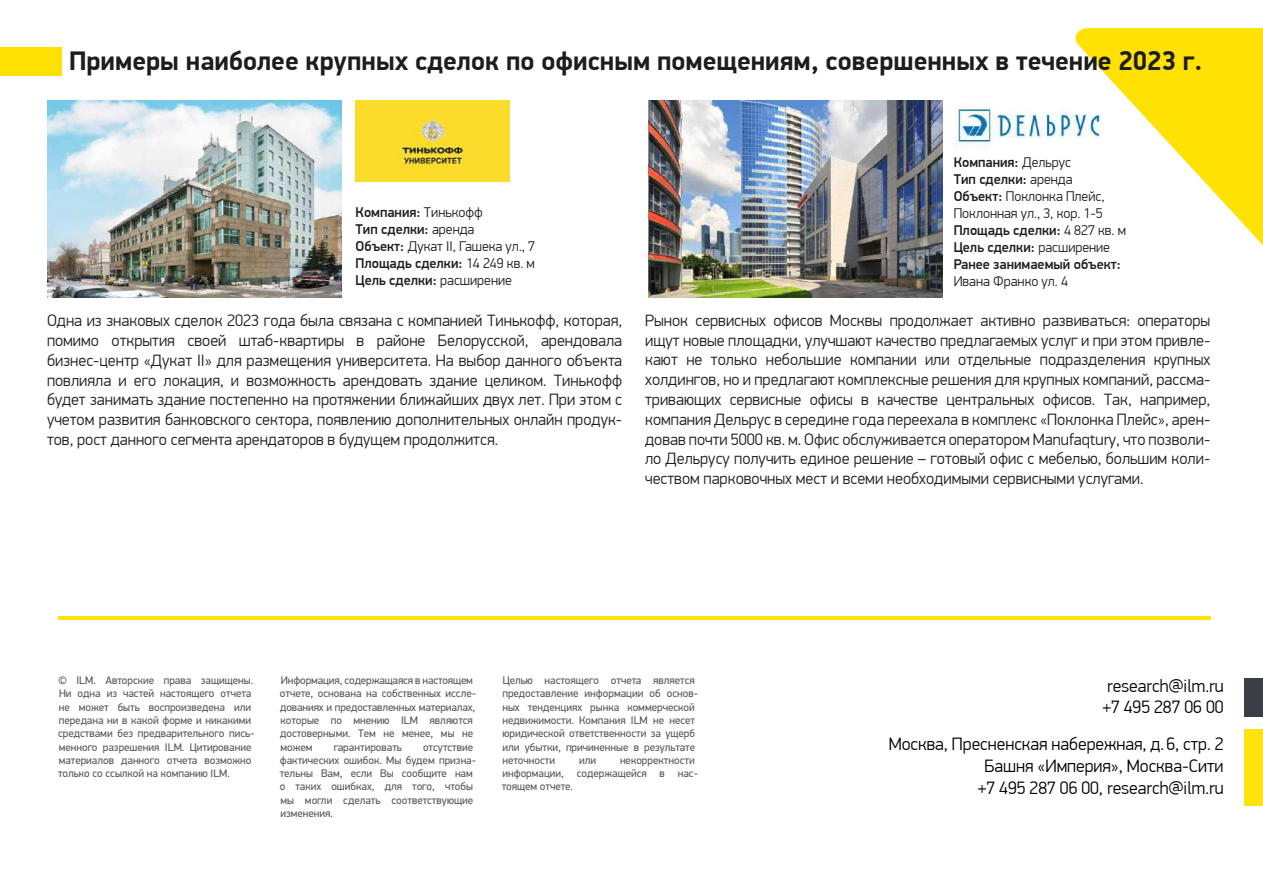
<style>
.page{position:relative;width:1263px;height:893px;background:#fff}
.page>*{position:absolute;margin:0;border:0;box-sizing:border-box;transform-origin:0 0}
.t1{font:700 27px "PF Din Display Pro";color:#1d1d1b}
.t2{font:300 18px/21.6px "PF Din Display Pro";color:#010101}
.t3{font:300 16.5px/19.8px "PF Din Display Pro";color:#1d1d1b;text-align:justify}
.t4{font:500 14.25px/17px "PF Din Display Pro";color:#1d1d1b}
.t5{font:300 14.25px/17px "PF Din Display Pro";color:#1d1d1b}
.t6{font:11.1px/13.4px "PF Din Display Pro";color:#585857}
.s1{font-weight:500}
.s2{font-weight:300}
</style>
<div class="page">
<svg style="left:1075px;top:28px;width:188px;height:218px;fill:#ffe203"></svg>
<div style="left:0;top:48px;width:62px;height:28px;background:#ffe203"></div>
<img style="left:355px;top:100px;width:155px;height:81px">
<img style="left:955px;top:103px;width:146px;height:45px">
<img style="left:47px;top:101px;width:294px;height:196px">
<img style="left:648px;top:101px;width:294px;height:196px">
<div style="left:1244px;top:729px;width:19px;height:77px;background:#ffe20e"></div>
<div style="left:1244px;top:678px;width:19px;height:39px;background:#393f44"></div>
<hr style="left:58px;top:616px;width:1152px;height:3px;background:#ffe20e">
<h1 class="t1" style="left:69px;top:44px;width:1135px">Примеры наиболее крупных сделок по офисным помещениям, совершенных в течение 2023 г.</h1>
<p class="t5" style="left:356px;top:204px;width:181px"><span class="s1">Компания:</span> Тинькофф<br><span class="s1">Тип сделки:</span> аренда<br><span class="s1">Объект:</span> Дукат II, Гашека ул., 7<br><span class="s1">Площадь сделки:</span> 14 249 кв. м<br><span class="s1">Цель сделки:</span> расширение</p>
<p class="t3" style="left:47px;top:311px;width:577px">Одна из знаковых сделок 2023 года была связана c компанией Тинькофф, которая, помимо открытия своей штаб-квартиры в районе Белорусской, арендовала бизнес-центр «Дукат II» для размещения университета. На выбор данного объекта повлияла и его локация, и возможность арендовать здание целиком. Тинькофф будет занимать здание постепенно на протяжении ближайших двух лет. При этом с учетом развития банковского сектора, появлению дополнительных онлайн продук&shy;тов, рост данного сегмента арендаторов в будущем продолжится.</p>
<p class="t4" style="left:954px;top:154px;width:174px">Компания: <span class="s2">Дельрус<br></span>Тип сделки: <span class="s2">аренда<br></span>Объект: <span class="s2">Поклонка Плейс,<br>Поклонная ул., 3, кор. 1-5<br></span>Площадь сделки: <span class="s2">4 827 кв. м<br></span>Цель сделки: <span class="s2">расширение<br></span>Ранее занимаемый объект:</p>
<p class="t5" style="left:954px;top:273px;width:116px">Ивана Франко ул. 4</p>
<p class="t3" style="left:645px;top:311px;width:567px">Рынок сервисных офисов Москвы продолжает активно развиваться: операторы ищут новые площадки, улучшают качество предлагаемых услуг и при этом привле&shy;кают не только небольшие компании или отдельные подразделения крупных холдингов, но и предлагают комплексные решения для крупных компаний, рассма&shy;тривающих сервисные офисы в качестве центральных офисов. Так, например, компания Дельрус в середине года переехала в комплекс «Поклонка Плейс», арен&shy;довав почти 5000 кв. м. Офис обслуживается оператором Manufaqtury, что позволи&shy;ло Дельрусу получить единое решение – готовый офис с мебелью, большим коли&shy;чеством парковочных мест и всеми необходимыми сервисными услугами.</p>
<p class="t6" style="left:58px;top:674px;width:198px">© ILM. Авторские права защищены.<br>Ни одна из частей настоящего отчета не может быть воспроизведена или передана ни в какой форме и никакими средствами без предварительного пись&shy;менного разрешения ILM. Цитирование материалов данного отчета возможно только со ссылкой на компанию ILM.</p>
<p class="t6" style="left:280px;top:674px;width:198px">Информация, содержащаяся в настоящем отчете, основана на собственных иссле&shy;дованиях и предоставленных материалах, которые по мнению ILM являются достоверными. Тем не менее, мы не можем</p>
<p class="t6" style="left:280px;top:740px;width:198px;text-indent:143px">отсутствие фактических ошибок. Мы будем призна&shy;тельны Вам, если Вы сообщите нам о таких ошибках, для того, чтобы мы могли сделать соответствующие изменения.</p>
<p class="t6" style="left:334px;top:740px;width:70px">гарантировать</p>
<p class="t6" style="left:502px;top:674px;width:197px">Целью настоящего отчета является предоставление информации об основ&shy;ных тенденциях рынка коммерческой недвижимости. Компания ILM не несет юридической ответственности за ущерб или убытки, причиненные в результате неточности</p>
<p class="t6" style="left:502px;top:753px;width:198px;text-indent:118px">некорректности информации, содержащейся в нас&shy;тоящем отчете.</p>
<p class="t6" style="left:579px;top:753px;width:19px">или</p>
<p class="t2" style="left:1102px;top:675px;width:123px">research@ilm.ru +7 495 287 06 00</p>
<p class="t2" style="left:889px;top:734px;width:336px;text-align:right">Москва, Пресненская набережная, д. 6, стр. 2<br>Башня «Империя», Москва-Сити<br>+7 495 287 06 00, research@ilm.ru</p>
</div>
